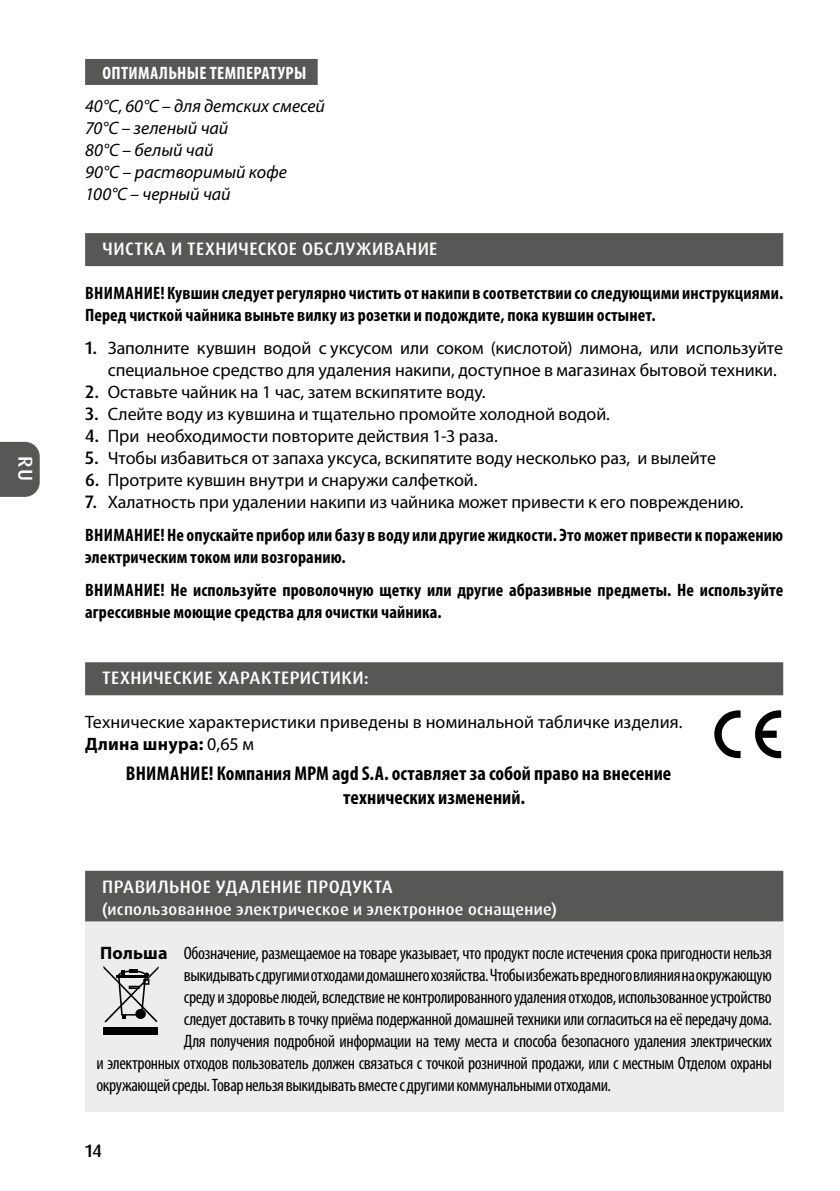
<style>
.page{position:relative;width:840px;height:1191px;background:#fff}
.page>*{position:absolute;margin:0;border:0;box-sizing:border-box;transform-origin:0 0}
.t1{font:700 condensed 20px/24px "Myriad Pro";letter-spacing:.005em;color:#000}
.t2{font:500 20px "Dax Pro";color:#fff}
.t3{font:condensed 18px "Myriad Pro";letter-spacing:-.02em;color:#000}
.t4{font:18px/22px "Myriad Pro";letter-spacing:-.005em;color:#000}
.t5{font:700 condensed 18px/33px "Myriad Pro";letter-spacing:.01em;color:#000}
.t6{font:italic 18px/22px "Myriad Pro";color:#000}
.t7{font:500 18px "Dax Pro";letter-spacing:.025em;color:#fff}
.t8{font:700 condensed 18px "Myriad Pro";letter-spacing:.02em;color:#fff}
.t9{font:700 18px "Myriad Pro";letter-spacing:.01em;color:#000}
.t10{font:500 18px "Dax Pro";color:#000}
.t11{font:500 16px "Dax Pro";letter-spacing:.02em;color:#fff}
.s1{font-family:"Dax Pro";font-weight:500}
.s2{font-family:"Dax Pro";font-weight:500;font-stretch:normal}
.s3{font-weight:400;font-stretch:normal}
.s4{font-weight:700}
</style>
<div class="page">
<svg style="left:0;top:442px;width:40px;height:55px;background:#5f5f5e"></svg>
<div style="left:85px;top:59px;width:232px;height:26px;background:#575756"></div>
<div style="left:85px;top:233px;width:697px;height:33px;background:#575756"></div>
<div style="left:85px;top:662px;width:697px;height:33px;background:#575756"></div>
<svg style="left:714px;top:710px;width:26px;height:48px"></svg>
<svg style="left:755px;top:710px;width:25px;height:48px"></svg>
<div style="left:85px;top:871px;width:697px;height:240px;background:#ededed"></div>
<div style="left:85px;top:870px;width:697px;height:51px;background:#575756"></div>
<svg style="left:103px;top:966px;width:55px;height:56px"></svg>
<div style="left:104px;top:1027px;width:54px;height:8px;background:#000"></div>
<p class="t2" style="left:38px;top:456px;width:27px;rotate:90deg">RU</p>
<p class="t8" style="left:102px;top:63px;width:205px">ОПТИМАЛЬНЫЕ ТЕМПЕРАТУРЫ</p>
<p class="t6" style="left:85px;top:95px;width:241px">40°C, 60°C – для детских смесей<br>70°C – зеленый чай<br>80°C – белый чай<br>90°C – растворимый кофе<br>100°C – черный чай</p>
<p class="t7" style="left:102px;top:237px;width:336px">ЧИСТКА И ТЕХНИЧЕСКОЕ ОБСЛУЖИВАНИЕ</p>
<p class="t5" style="left:85px;top:282px;width:699px;line-height:22px">ВНИМАНИЕ! Кувшин следует регулярно чистить от накипи в соответствии со следующими инструкциями.<br>Перед чисткой чайника выньте вилку из розетки и подождите, пока кувшин остынет.</p>
<p class="t4" style="left:108px;top:337px;width:676px;text-indent:-23px"><span class="s1">1.</span> Заполните кувшин водой с уксусом или соком (кислотой) лимона, или используйте специальное средство для удаления накипи, доступное в магазинах бытовой техники.</p>
<p class="t4" style="left:85px;top:381px;width:401px"><span class="s1">2.</span> Оставьте чайник на 1 час, затем вскипятите воду.</p>
<p class="t4" style="left:85px;top:403px;width:526px"><span class="s1">3.</span> Слейте воду из кувшина и тщательно промойте холодной водой.</p>
<p class="t4" style="left:85px;top:425px;width:414px"><span class="s1">4.</span> При необходимости повторите действия 1-3 раза.</p>
<p class="t4" style="left:85px;top:447px;width:632px"><span class="s1">5.</span> Чтобы избавиться от запаха уксуса, вскипятите воду несколько раз, и вылейте</p>
<p class="t4" style="left:85px;top:469px;width:393px"><span class="s1">6.</span> Протрите кувшин внутри и снаружи салфеткой.</p>
<p class="t5" style="left:85px;top:485px;width:699px"><span class="s2">7.</span> <span class="s3">Халатность при удалении накипи из чайника может привести к его повреждению.<br></span>ВНИМАНИЕ! Не опускайте прибор или базу в воду или другие жидкости. Это может привести к поражению</p>
<p class="t5" style="left:85px;top:540px;width:699px">электрическим током или возгоранию.<br>ВНИМАНИЕ! Не используйте проволочную щетку или другие абразивные предметы. Не используйте</p>
<p class="t5" style="left:85px;top:595px;width:358px">агрессивные моющие средства для очистки чайника.</p>
<p class="t7" style="left:102px;top:666px;width:268px">ТЕХНИЧЕСКИЕ ХАРАКТЕРИСТИКИ:</p>
<p class="t4" style="left:85px;top:711px;width:598px">Технические характеристики приведены в номинальной табличке изделия.<br><span class="s4">Длина шнура:</span> 0,65 м</p>
<p class="t1" style="left:343px;top:761px;width:329px;text-indent:-217px">ВНИМАНИЕ! Компания MPM agd S.A. оставляет за собой право на внесение технических изменений.</p>
<p class="t7" style="left:102px;top:875px;width:292px">ПРАВИЛЬНОЕ УДАЛЕНИЕ ПРОДУКТА</p>
<p class="t11" style="left:102px;top:899px;width:456px">(использованное электрическое и электронное оснащение)</p>
<p class="t3" style="left:184px;top:943px;width:589px">Oбозначение, размещаемое на товаре указывает, что продукт после истечения срока пригодности нельзя</p>
<p class="t3" style="left:184px;top:965px;width:589px">выкидывать с другими отходами домашнего хозяйства. Чтобы избежать вредного влияния на окружающую</p>
<p class="t3" style="left:184px;top:987px;width:589px">среду и здоровье людей, вследствие не контролированного удаления отходов, использованное устройство</p>
<p class="t3" style="left:184px;top:1009px;width:589px">следует доставить в точку приёма подержанной домашней техники или согласиться на её передачу дома.</p>
<p class="t3" style="left:184px;top:1031px;width:589px">Для получения подробной информации на тему места и способа безопасного удаления электрических</p>
<p class="t3" style="left:96px;top:1053px;width:676px">и электронных отходов пользователь должен связаться с точкой розничной продажи, или с местным Отделом охраны</p>
<p class="t3" style="left:96px;top:1075px;width:515px">окружающей среды. Товар нельзя выкидывать вместе с другими коммунальными отходами.</p>
<p class="t9" style="left:100px;top:943px;width:69px">Польша</p>
<p class="t10" style="left:85px;top:1139px;width:18px">14</p>
</div>
